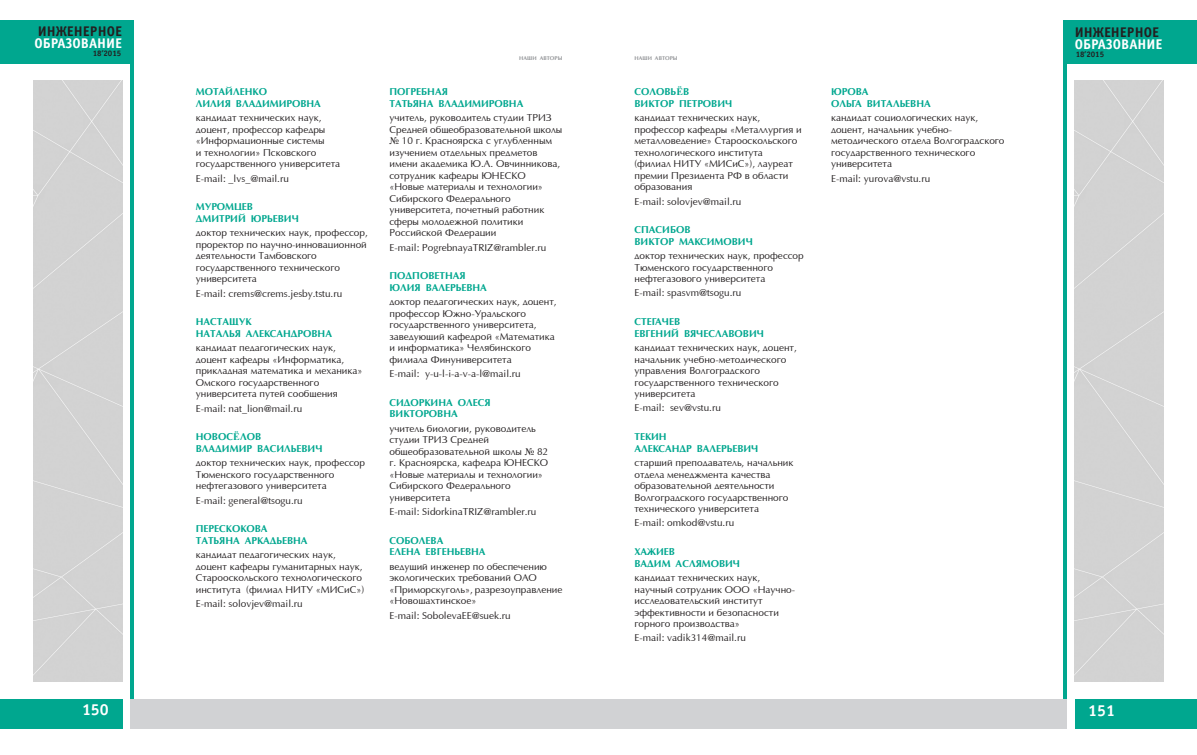
<style>
.page{position:relative;width:1197px;height:755px;background:#fff}
.page>*{position:absolute;margin:0;border:0;box-sizing:border-box;transform-origin:0 0}
.t1{font:700 16px "Officina Sans C";color:#fff}
.t2{font:700 14px "Officina Sans C";color:#fff}
.t3{font:700 14px "Officina Sans C";color:#231f20}
.Sub1{font:10px/11.5px "Optima";color:#231f20}
.Sub1-2{font:700 10px/11.5px "AG Optima";color:#00a78f}
.t4{font:700 8px "Officina Sans C";color:#231f20}
.t5{font:700 5.5px "AG Optima";letter-spacing:.01em;color:#939598}
.s1{font-family:"Times New Roman"}
</style>
<div class="page">
<div style="left:1063px;top:20px;width:133px;height:43px;background:#00a78f"></div>
<div style="left:1074px;top:698px;width:122px;height:30px;background:#00a78f"></div>
<div style="left:0;top:698px;width:122px;height:30px;background:#00a78f"></div>
<div style="left:0;top:20px;width:133px;height:43px;background:#00a78f"></div>
<hr style="left:1063px;top:45px;width:3px;height:653px;background:#00a78f">
<hr style="left:130px;top:45px;width:3px;height:653px;background:#00a78f">
<div style="left:33px;top:80px;width:89px;height:601px;background:#d3d3d3"></div>
<div style="left:130px;top:698px;width:468px;height:30px;background:#d1d2d4"></div>
<div style="left:598px;top:698px;width:468px;height:30px;background:#d1d2d4"></div>
<div style="left:1074px;top:80px;width:89px;height:601px;background:#d3d3d3"></div>
<h2 class="t3" style="left:38px;top:23px;width:86px">ИНЖЕНЕРНОЕ</h2>
<h2 class="t2" style="left:34px;top:35px;width:89px">ОБРАЗОВАНИЕ</h2>
<p class="t4" style="left:93px;top:49px;width:30px">18’2015</p>
<p class="Sub1-2" style="left:196px;top:86px;width:127px">МОТАЙЛЕНКО<br>ЛИЛИЯ ВЛАДИМИРОВНА</p>
<p class="Sub1" style="left:196px;top:112px;width:146px">кандидат технических наук, доцент, профессор кафедры «Информационные системы<br>и технологии» Псковского государственного университета</p>
<p class="Sub1" style="left:196px;top:173px;width:95px">E-mail: _lvs_@mail.ru</p>
<p class="Sub1-2" style="left:196px;top:201px;width:104px">МУРОМЦЕВ<br>ДМИТРИЙ ЮРЬЕВИЧ</p>
<p class="Sub1" style="left:196px;top:227px;width:173px">доктор технических наук, профессор, проректор по научно-инновационной деятельности Тамбовского государственного технического университета</p>
<p class="Sub1" style="left:196px;top:288px;width:148px">E-mail: crems@crems.jesby.tstu.ru</p>
<p class="Sub1-2" style="left:196px;top:316px;width:138px">НАСТАЩУК<br>НАТАЛЬЯ АЛЕКСАНДРОВНА</p>
<p class="Sub1" style="left:196px;top:342px;width:168px">кандидат педагогических наук, доцент кафедры «Информатика, прикладная математика и механика»<br>Омского государственного университета путей сообщения</p>
<p class="Sub1" style="left:196px;top:402px;width:108px">E-mail: nat_lion@mail.ru</p>
<p class="Sub1-2" style="left:196px;top:431px;width:128px">НОВОС<span class="s1">Ё</span>ЛОВ<br>ВЛАДИМИР ВАСИЛЬЕВИЧ</p>
<p class="Sub1" style="left:196px;top:457px;width:171px">доктор технических наук, профессор<br>Тюменского государственного нефтегазового университета</p>
<p class="Sub1" style="left:196px;top:494px;width:108px">E-mail: general@tsogu.ru</p>
<p class="Sub1-2" style="left:196px;top:523px;width:113px">ПЕРЕСКОКОВА<br>ТАТЬЯНА АРКАДЬЕВНА</p>
<p class="Sub1" style="left:196px;top:549px;width:170px">кандидат педагогических наук, доцент кафедры гуманитарных наук, Старооскольского технологического института (филиал НИТУ «МИСиС»)</p>
<p class="Sub1" style="left:196px;top:598px;width:108px">E-mail: solovjev@mail.ru</p>
<p class="t5" style="left:519px;top:55px;width:45px">НАШИ АВТОРЫ</p>
<p class="t5" style="left:634px;top:55px;width:45px">НАШИ АВТОРЫ</p>
<p class="Sub1-2" style="left:389px;top:86px;width:135px">ПОГРЕБНАЯ<br>ТАТЬЯНА ВЛАДИМИРОВНА</p>
<p class="Sub1" style="left:389px;top:112px;width:174px">учитель, руководитель студии ТРИЗ<br>Средней общеобразовательной школы <span class="s1">№</span> 10 г. Красноярска с углубленным изучением отдельных предметов имени академика Ю.А. Овчинникова, сотрудник кафедры ЮНЕСКО «Новые материалы и технологии»<br>Сибирского Федерального университета, почетный работник сферы молодежной политики<br>Российской Федерации</p>
<p class="Sub1" style="left:389px;top:242px;width:158px">E-mail: PogrebnayaTRIZ@rambler.ru</p>
<p class="Sub1-2" style="left:389px;top:270px;width:99px">ПОДПОВЕТНАЯ<br>ЮЛИЯ ВАЛЕРЬЕВНА</p>
<p class="Sub1" style="left:389px;top:296px;width:169px">доктор педагогических наук, доцент, профессор Южно-Уральского государственного университета, заведующий кафедрой «Математика и информатика» Челябинского филиала Финуниверситета</p>
<p class="Sub1" style="left:389px;top:368px;width:133px">Е-mail: y-u-l-i-a-v-a-l@mail.ru</p>
<p class="Sub1-2" style="left:389px;top:397px;width:103px">СИДОРКИНА ОЛЕСЯ<br>ВИКТОРОВНА</p>
<p class="Sub1" style="left:389px;top:423px;width:160px">учитель биологии, руководитель студии ТРИЗ Средней общеобразовательной школы <span class="s1">№</span> 82 г. Красноярска, кафедра ЮНЕСКО «Новые материалы и технологии»<br>Сибирского Федерального университета</p>
<p class="Sub1" style="left:389px;top:506px;width:148px">E-mail: SidorkinaTRIZ@rambler.ru</p>
<p class="Sub1-2" style="left:389px;top:534px;width:98px">СОБОЛЕВА<br>ЕЛЕНА ЕВГЕНЬЕВНА</p>
<p class="Sub1" style="left:389px;top:560px;width:174px">ведущий инженер по обеспечению экологических требований ОАО «Приморскуголь», разрезоуправление «Новошахтинское»</p>
<p class="Sub1" style="left:389px;top:609px;width:123px">E-mail: SobolevaEE@suek.ru</p>
<p class="Sub1-2" style="left:634px;top:86px;width:99px">СОЛОВЬ<span class="s1">Ё</span>В<br>ВИКТОР ПЕТРОВИЧ</p>
<p class="Sub1" style="left:634px;top:112px;width:169px">кандидат технических наук, профессор кафедры «Металлургия и металловедение» Старооскольского технологического института (филиал НИТУ «МИСиС»), лауреат премии Президента РФ в области образования</p>
<p class="Sub1" style="left:634px;top:196px;width:108px">E-mail: solovjev@mail.ru</p>
<p class="Sub1-2" style="left:634px;top:224px;width:120px">СПАСИБОВ<br>ВИКТОР МАКСИМОВИЧ</p>
<p class="Sub1" style="left:634px;top:250px;width:171px">доктор технических наук, профессор<br>Тюменского государственного нефтегазового университета</p>
<p class="Sub1" style="left:634px;top:287px;width:108px">E-mail: spasvm@tsogu.ru</p>
<p class="Sub1-2" style="left:634px;top:316px;width:131px">СТЕГАЧЕВ<br>ЕВГЕНИЙ ВЯЧЕСЛАВОВИЧ</p>
<p class="Sub1" style="left:634px;top:342px;width:164px">кандидат технических наук, доцент, начальник учебно-методического управления Волгоградского государственного технического университета</p>
<p class="Sub1" style="left:634px;top:402px;width:88px">E-mail: sev@vstu.ru</p>
<p class="Sub1-2" style="left:634px;top:431px;width:125px">ТЕКИН<br>АЛЕКСАНДР ВАЛЕРЬЕВИЧ</p>
<p class="Sub1" style="left:634px;top:457px;width:160px">старший преподаватель, начальник отдела менеджмента качества образовательной деятельности<br>Волгоградского государственного технического университета</p>
<p class="Sub1" style="left:634px;top:517px;width:101px">E-mail: omkod@vstu.ru</p>
<p class="Sub1-2" style="left:634px;top:546px;width:107px">ХАЖИЕВ<br>ВАДИМ АСЛЯМОВИЧ</p>
<p class="Sub1" style="left:634px;top:572px;width:162px">кандидат технических наук, научный сотрудник ООО «Научно&shy;исследовательский институт эффективности и безопасности горного производства»</p>
<p class="Sub1" style="left:634px;top:632px;width:113px">E-mail: vadik314@mail.ru</p>
<p class="Sub1-2" style="left:831px;top:86px;width:101px">ЮРОВА<br>ОЛЬГА ВИТАЛЬЕВНА</p>
<p class="Sub1" style="left:831px;top:112px;width:175px">кандидат социологических наук, доцент, начальник учебно&shy;методического отдела Волгоградского государственного технического университета</p>
<p class="Sub1" style="left:831px;top:173px;width:101px">E-mail: yurova@vstu.ru</p>
<h2 class="t3" style="left:1074px;top:24px;width:86px">ИНЖЕНЕРНОЕ</h2>
<h2 class="t2" style="left:1074px;top:36px;width:89px">ОБРАЗОВАНИЕ</h2>
<p class="t4" style="left:1075px;top:49px;width:30px">18’2015</p>
<h1 class="t1" style="left:82px;top:700px;width:28px">150</h1>
<h1 class="t1" style="left:1088px;top:700px;width:28px">151</h1>
</div>
